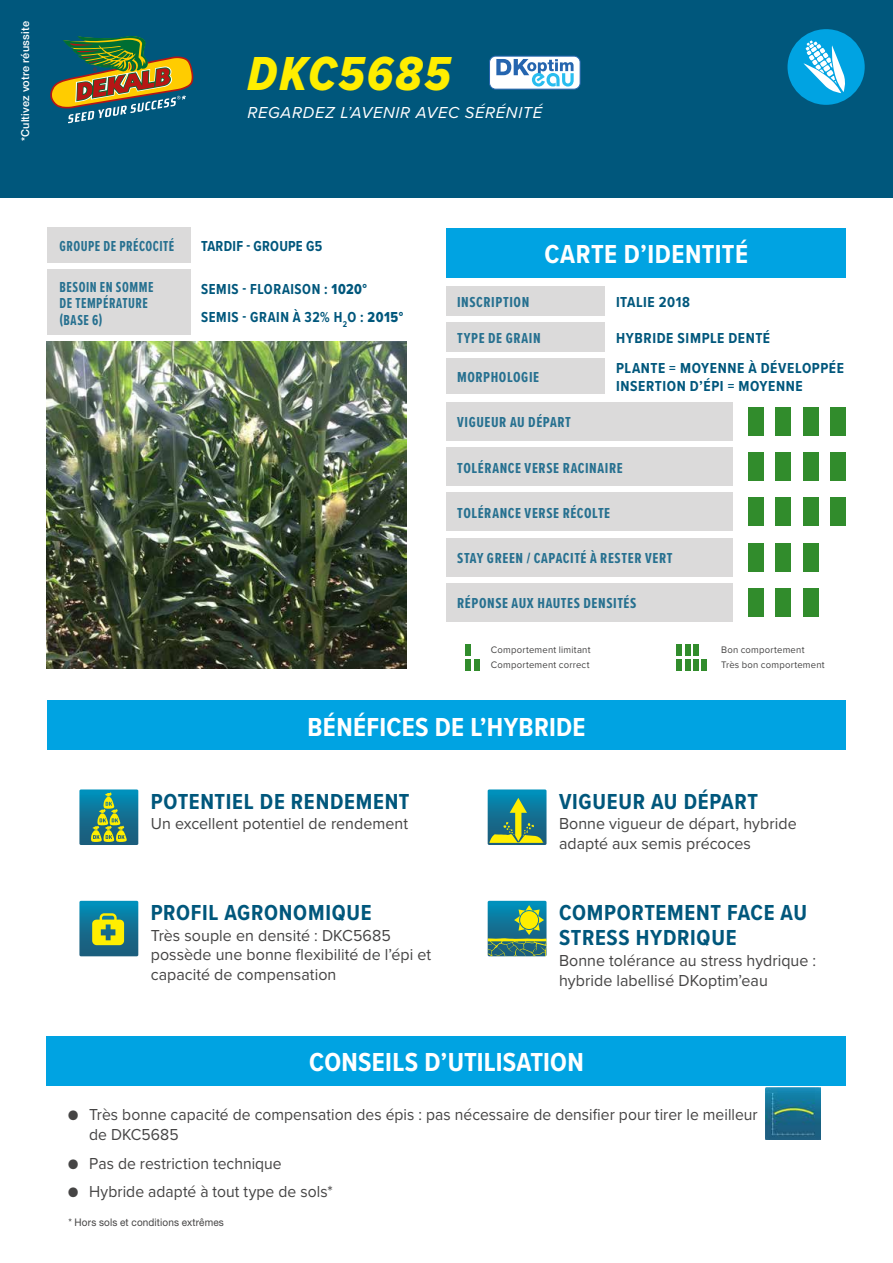
<style>
.page{position:relative;width:893px;height:1263px;background:#fff}
.page>*{position:absolute;margin:0;border:0;box-sizing:border-box;transform-origin:0 0}
.t1{font:49.5px "Proxima Nova Cond Extrabld It";letter-spacing:.055em;color:#fe0}
.t2{font:700 27px "Proxima Nova Cond";letter-spacing:.01em;color:#fff}
.t3{font:700 22.5px/25.5px "Proxima Nova Cond";letter-spacing:.03em;color:#00577c}
.t4{font:16.5px/19.8px "Proxima Nova";letter-spacing:.005em;color:#454444}
.t5{font:16.5px/20.2px "Proxima Nova";letter-spacing:.005em;color:#454444;scale:.95 1}
.t6{font:italic 16.5px "Proxima Nova";letter-spacing:.04em;color:#fff}
.t7{font:700 15px "Proxima Nova Ex Cn";letter-spacing:.035em;color:#00577c;scale:1.05 1}
.t8{font:700 15px/18px "Proxima Nova Cond";letter-spacing:.04em;color:#00577c}
.t9{font:700 15px/16.5px "Proxima Nova Ex Cn";letter-spacing:.035em;color:#00577c;scale:.95 1}
.t10{font:700 15px/27.6px "Proxima Nova Cond";letter-spacing:.04em;color:#00577c;scale:.95 1}
.t11{font:700 15px "Proxima Nova Cond";letter-spacing:.015em;color:#00577c;scale:.95 1}
.t12{font:500 10.95px "Helvetica Neue LT Pro";letter-spacing:.015em;color:#fff}
.t13{font:10.5px "Helvetica Neue LT Pro";letter-spacing:.015em;color:#454444;scale:.95 1}
.t14{font:9.9px/15px "Proxima Nova";letter-spacing:.025em;color:#454444}
.s1{font-family:"Proxima Nova Cond Extrabld";font-weight:400}
.s2{font-family:"Proxima Nova Cond"}
</style>
<div class="page">
<div style="left:0;top:0;width:893px;height:197px;background:#00577c"></div>
<div style="left:787px;top:29px;width:78px;height:76px;background:#00a3e2;border-radius:50%"></div>
<svg style="left:803px;top:41px;width:42px;height:52px"></svg>
<svg style="left:50px;top:36px;width:143px;height:87px"></svg>
<div style="left:489px;top:56px;width:91px;height:33px;background:#fff;border-radius:6px"></div>
<div style="left:489px;top:56px;width:91px;height:34px;border:1px solid #2565af;border-radius:6px"></div>
<svg style="left:496px;top:59px;width:78px;height:28px"></svg>
<div style="left:446px;top:228px;width:400px;height:49px;background:#00a3e2"></div>
<div style="left:47px;top:1036px;width:799px;height:49px;background:#00a3e2"></div>
<div style="left:47px;top:700px;width:799px;height:49px;background:#00a3e2"></div>
<div style="left:447px;top:402px;width:286px;height:39px;background:#d5d4d4"></div>
<div style="left:447px;top:447px;width:286px;height:39px;background:#d5d4d4"></div>
<div style="left:447px;top:492px;width:286px;height:39px;background:#d5d4d4"></div>
<div style="left:446px;top:286px;width:159px;height:30px;background:#d5d4d4"></div>
<div style="left:446px;top:322px;width:159px;height:30px;background:#d5d4d4"></div>
<div style="left:446px;top:358px;width:159px;height:35px;background:#d5d4d4"></div>
<div style="left:447px;top:538px;width:286px;height:39px;background:#d5d4d4"></div>
<div style="left:47px;top:227px;width:143px;height:36px;background:#d5d4d4"></div>
<div style="left:47px;top:269px;width:143px;height:66px;background:#d5d4d4"></div>
<div style="left:748px;top:407px;width:16px;height:29px;background:#318c2c"></div>
<div style="left:776px;top:407px;width:15px;height:29px;background:#318c2c"></div>
<div style="left:748px;top:543px;width:16px;height:28px;background:#318c2c"></div>
<div style="left:776px;top:543px;width:15px;height:28px;background:#318c2c"></div>
<div style="left:803px;top:543px;width:15px;height:28px;background:#318c2c"></div>
<div style="left:748px;top:452px;width:16px;height:29px;background:#318c2c"></div>
<div style="left:776px;top:452px;width:15px;height:29px;background:#318c2c"></div>
<div style="left:803px;top:452px;width:15px;height:29px;background:#318c2c"></div>
<div style="left:803px;top:407px;width:15px;height:29px;background:#318c2c"></div>
<div style="left:831px;top:452px;width:15px;height:29px;background:#318c2c"></div>
<div style="left:831px;top:498px;width:15px;height:28px;background:#318c2c"></div>
<div style="left:831px;top:407px;width:15px;height:29px;background:#318c2c"></div>
<div style="left:748px;top:498px;width:16px;height:28px;background:#318c2c"></div>
<div style="left:776px;top:498px;width:15px;height:28px;background:#318c2c"></div>
<div style="left:803px;top:498px;width:15px;height:28px;background:#318c2c"></div>
<div style="left:447px;top:583px;width:286px;height:39px;background:#d5d4d4"></div>
<div style="left:748px;top:588px;width:16px;height:29px;background:#318c2c"></div>
<div style="left:776px;top:588px;width:15px;height:29px;background:#318c2c"></div>
<div style="left:803px;top:588px;width:15px;height:29px;background:#318c2c"></div>
<img style="left:47px;top:341px;width:360px;height:328px">
<div style="left:465px;top:644px;width:6px;height:11px;background:#318c2c"></div>
<div style="left:465px;top:659px;width:6px;height:11px;background:#318c2c"></div>
<div style="left:474px;top:659px;width:6px;height:11px;background:#318c2c"></div>
<div style="left:676px;top:644px;width:6px;height:11px;background:#318c2c"></div>
<div style="left:684px;top:644px;width:6px;height:11px;background:#318c2c"></div>
<div style="left:693px;top:644px;width:6px;height:11px;background:#318c2c"></div>
<div style="left:676px;top:659px;width:6px;height:11px;background:#318c2c"></div>
<div style="left:684px;top:659px;width:6px;height:11px;background:#318c2c"></div>
<div style="left:693px;top:659px;width:6px;height:11px;background:#318c2c"></div>
<div style="left:701px;top:659px;width:6px;height:11px;background:#318c2c"></div>
<img style="left:765px;top:1088px;width:55px;height:51px">
<svg style="left:487px;top:900px;width:60px;height:57px"></svg>
<svg style="left:79px;top:789px;width:60px;height:56px"></svg>
<svg style="left:487px;top:789px;width:60px;height:56px"></svg>
<svg style="left:79px;top:900px;width:60px;height:57px"></svg>
<p class="t12" style="left:19px;top:141px;width:122px;rotate:-90deg">*Cultivez votre réussite</p>
<h1 class="t1" style="left:247px;top:37px;width:205px">DKC5685</h1>
<p class="t6" style="left:247px;top:100px;width:296px">REGARDEZ L’AVENIR AVEC SÉRÉNITÉ</p>
<p class="t9" style="left:60px;top:238px;width:122px">GROUPE DE PRÉCOCITÉ</p>
<p class="t9" style="left:60px;top:278px;width:100px">BESOIN EN SOMME<br>DE TEMPÉRATURE (BASE 6)</p>
<p class="t11" style="left:201px;top:235px;width:129px">TARDIF - GROUPE G5</p>
<p class="t10" style="left:201px;top:275px;width:214px">SEMIS - FLORAISON : <span class="s1">1020°<br></span>SEMIS - GRAIN À 32% H<sub>2</sub>O : <span class="s1">2015°</span></p>
<h2 class="t2" style="left:545px;top:235px;width:205px">CARTE D’IDENTITÉ</h2>
<p class="t7" style="left:457px;top:291px;width:70px">INSCRIPTION</p>
<p class="t7" style="left:457px;top:327px;width:81px">TYPE DE GRAIN</p>
<p class="t7" style="left:457px;top:366px;width:80px">MORPHOLOGIE</p>
<p class="t8" style="left:616px;top:292px;width:75px">ITALIE 2018</p>
<p class="t8" style="left:616px;top:328px;width:156px">HYBRIDE SIMPLE DENTÉ</p>
<p class="t8" style="left:616px;top:358px;width:229px">PLANTE = MOYENNE À DÉVELOPPÉE<br>INSERTION D’ÉPI = MOYENNE</p>
<p class="t7" style="left:457px;top:411px;width:110px">VIGUEUR AU DÉPART</p>
<p class="t7" style="left:457px;top:457px;width:159px">TOLÉRANCE VERSE RACINAIRE</p>
<p class="t7" style="left:457px;top:502px;width:147px">TOLÉRANCE VERSE RÉCOLTE</p>
<p class="t7" style="left:457px;top:547px;width:207px">STAY GREEN / CAPACITÉ À RESTER VERT</p>
<p class="t7" style="left:457px;top:592px;width:172px">RÉPONSE AUX HAUTES DENSITÉS</p>
<p class="t14" style="left:491px;top:642px;width:101px">Comportement limitant<br>Comportement correct</p>
<p class="t14" style="left:721px;top:642px;width:105px">Bon comportement<br>Très bon comportement</p>
<h2 class="t2" style="left:307px;top:707px;width:280px">BÉNÉFICES DE L’HYBRIDE</h2>
<h3 class="t3" style="left:151px;top:788px;width:260px">POTENTIEL DE RENDEMENT</h3>
<p class="t4" style="left:151px;top:813px;width:259px">Un excellent potentiel de rendement</p>
<h3 class="t3" style="left:151px;top:899px;width:222px">PROFIL AGRONOMIQUE</h3>
<p class="t4" style="left:151px;top:924px;width:282px">Très souple en densité : DKC5685 possède une bonne flexibilité de l’épi et capacité de compensation</p>
<h3 class="t3" style="left:559px;top:788px;width:201px">VIGUEUR AU DÉPART</h3>
<p class="t4" style="left:559px;top:813px;width:239px">Bonne vigueur de départ, hybride adapté aux semis précoces</p>
<h3 class="t3" style="left:559px;top:899px;width:249px">COMPORTEMENT FACE AU<br>STRESS HYDRIQUE</h3>
<p class="t4" style="left:559px;top:950px;width:259px">Bonne tolérance au stress hydrique : hybride labellisé DKoptim’eau</p>
<h2 class="t2" style="left:309px;top:1042px;width:276px">CONSEILS D’UTILISATION</h2>
<p class="t5" style="left:89px;top:1103px;width:705px;text-indent:-21px"><span class="s2">●</span> Très bonne capacité de compensation des épis : pas nécessaire de densifier pour tirer le meilleur de DKC5685</p>
<p class="t5" style="left:68px;top:1152px;width:227px"><span class="s2">●</span> Pas de restriction technique</p>
<p class="t5" style="left:68px;top:1181px;width:280px"><span class="s2">●</span> Hybride adapté à tout type de sols*</p>
<p class="t13" style="left:68px;top:1216px;width:165px">* Hors sols et conditions extrêmes</p>
</div>
